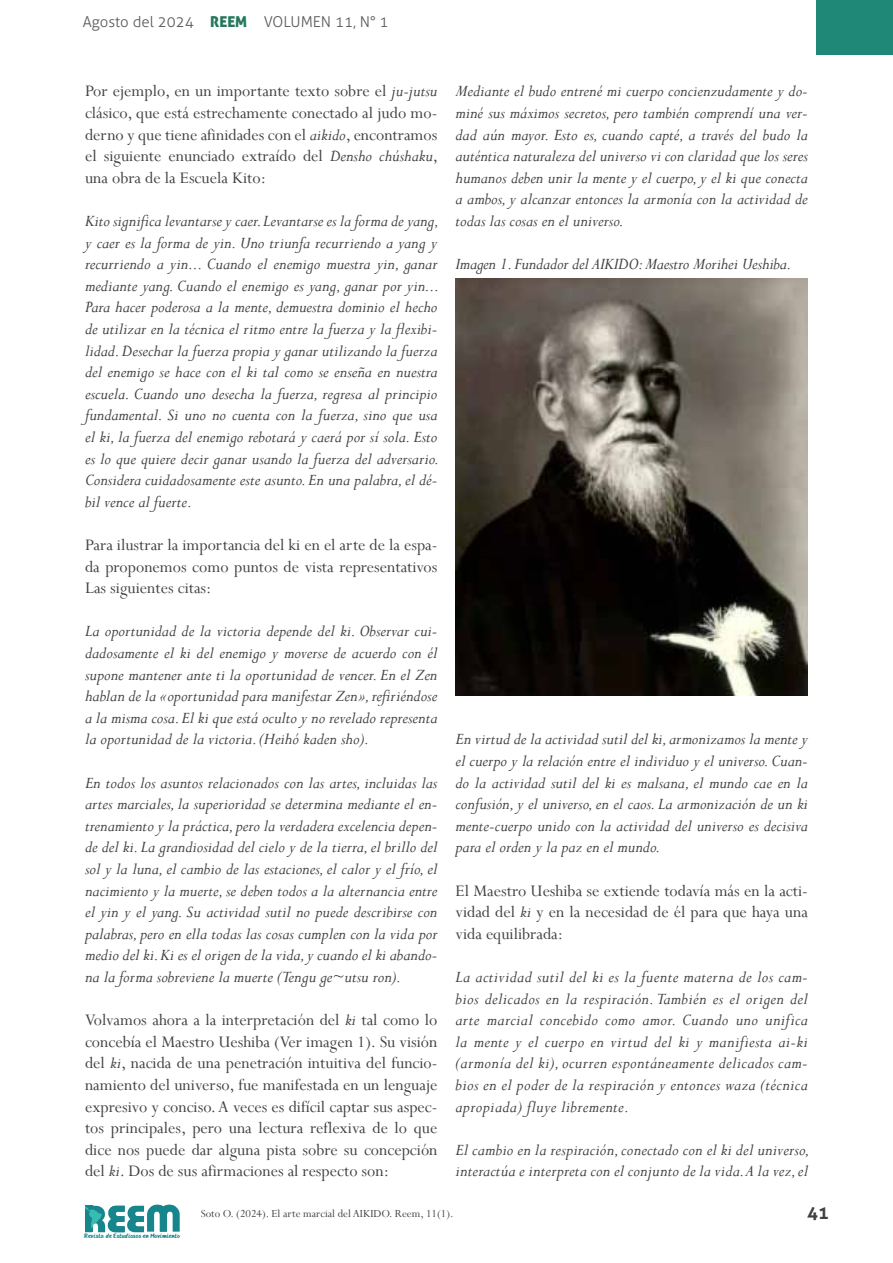
<style>
.page{position:relative;width:893px;height:1263px;background:#fff}
.page>*{position:absolute;margin:0;border:0;box-sizing:border-box;transform-origin:0 0}
.t1{font:italic 18px/21.6px "Perpetua";color:#414042;text-align:justify}
.t2{font:18px/21.6px "Perpetua";color:#414042;text-align:justify}
.t3{font:700 18px "Aller";color:#414042}
.t4{font:300 15px "Aller";color:#58595b}
.t5{font:12px "Perpetua";color:#414042}
.t6{font:6.45px "HANDYHANDY";color:#16858c}
.s1{font-family:"Aller Display";font-weight:400;color:#24795d}
.s2{font-style:italic}
</style>
<div class="page">
<div style="left:816px;top:0;width:77px;height:54px;background:#208877"></div>
<svg style="left:85px;top:1204px;width:95px;height:28px"></svg>
<img style="left:455px;top:278px;width:353px;height:417px">
<p class="t4" style="left:83px;top:13px;width:307px">Agosto del 2024 <span class="s1">REEM</span> VOLUMEN 11, N° 1</p>
<p class="t2" style="left:85px;top:80px;width:355px">Por ejemplo, en un importante texto sobre el <span class="s2">ju-jutsu </span>clásico, que está estrechamente conectado al judo mo&shy;derno y que tiene afinidades con el <span class="s2">aikido</span>, encontramos el siguiente enunciado extraído del <span class="s2">Densho chúshaku</span>, una obra de la Escuela Kito:</p>
<p class="t1" style="left:85px;top:209px;width:356px">Kito significa levantarse y caer. Levantarse es la forma de yang, y caer es la forma de yin. Uno triunfa recurriendo a yang y recurriendo a yin... Cuando el enemigo muestra yin, ganar mediante yang. Cuando el enemigo es yang, ganar por yin...<br>Para hacer poderosa a la mente, demuestra dominio el hecho de utilizar en la técnica el ritmo entre la fuerza y la flexibi&shy;lidad. Desechar la fuerza propia y ganar utilizando la fuerza del enemigo se hace con el ki tal como se enseña en nuestra escuela. Cuando uno desecha la fuerza, regresa al principio fundamental. Si uno no cuenta con la fuerza, sino que usa el ki, la fuerza del enemigo rebotará y caerá por sí sola. Esto es lo que quiere decir ganar usando la fuerza del adversario.<br>Considera cuidadosamente este asunto. En una palabra, el dé&shy;bil vence al fuerte.</p>
<p class="t2" style="left:85px;top:534px;width:354px">Para ilustrar la importancia del ki en el arte de la espa&shy;da proponemos como puntos de vista representativos Las siguientes citas:</p>
<p class="t1" style="left:85px;top:620px;width:354px">La oportunidad de la victoria depende del ki. Observar cui&shy;dadosamente el ki del enemigo y moverse de acuerdo con él supone mantener ante ti la oportunidad de vencer. En el Zen hablan de la «oportunidad para manifestar Zen», refiriéndose a la misma cosa. El ki que está oculto y no revelado representa la oportunidad de la victoria. (Heihó kaden sho).</p>
<p class="t1" style="left:85px;top:771px;width:354px">En todos los asuntos relacionados con las artes, incluidas las artes marciales, la superioridad se determina mediante el en&shy;trenamiento y la práctica, pero la verdadera excelencia depen&shy;de del ki. La grandiosidad del cielo y de la tierra, el brillo del sol y la luna, el cambio de las estaciones, el calor y el frío, el nacimiento y la muerte, se deben todos a la alternancia entre el yin y el yang. Su actividad sutil no puede describirse con palabras, pero en ella todas las cosas cumplen con la vida por medio del ki. Ki es el origen de la vida, y cuando el ki abando&shy;na la forma sobreviene la muerte (Tengu ge~utsu ron).</p>
<p class="t2" style="left:85px;top:1009px;width:354px">Volvamos ahora a la interpretación del <span class="s2">ki</span> tal como lo concebía el Maestro Ueshiba (Ver imagen 1). Su visión del <span class="s2">ki</span>, nacida de una penetración intuitiva del funcio&shy;namiento del universo, fue manifestada en un lenguaje expresivo y conciso. A veces es difícil captar sus aspec&shy;tos principales, pero una lectura reflexiva de lo que dice nos puede dar alguna pista sobre su concepción del <span class="s2">ki</span>. Dos de sus afirmaciones al respecto son:</p>
<p class="t1" style="left:455px;top:80px;width:354px">Mediante el budo entrené mi cuerpo concienzudamente y do&shy;miné sus máximos secretos, pero también comprendí una ver&shy;dad aún mayor. Esto es, cuando capté, a través del budo la auténtica naturaleza del universo vi con claridad que los seres humanos deben unir la mente y el cuerpo, y el ki que conecta a ambos, y alcanzar entonces la armonía con la actividad de todas las cosas en el universo.</p>
<p class="t1" style="left:455px;top:252px;width:337px">Imagen 1. Fundador del AIKIDO: Maestro Morihei Ueshiba.</p>
<p class="t1" style="left:455px;top:728px;width:354px">En virtud de la actividad sutil del ki, armonizamos la mente y el cuerpo y la relación entre el individuo y el universo. Cuan&shy;do la actividad sutil del ki es malsana, el mundo cae en la confusión, y el universo, en el caos. La armonización de un ki mente-cuerpo unido con la actividad del universo es decisiva para el orden y la paz en el mundo.</p>
<p class="t2" style="left:455px;top:879px;width:354px">El Maestro Ueshiba se extiende todavía más en la acti&shy;vidad del <span class="s2">ki</span> y en la necesidad de él para que haya una vida equilibrada:</p>
<p class="t1" style="left:455px;top:965px;width:354px">La actividad sutil del ki es la fuente materna de los cam&shy;bios delicados en la respiración. También es el origen del arte marcial concebido como amor. Cuando uno unifica la mente y el cuerpo en virtud del ki y manifiesta ai-ki (armonía del ki), ocurren espontáneamente delicados cam&shy;bios en el poder de la respiración y entonces waza (técnica apropiada) fluye libremente.</p>
<p class="t1" style="left:455px;top:1138px;width:356px">El cambio en la respiración, conectado con el ki del universo, interactúa e interpreta con el conjunto de la vida. A la vez, el</p>
<p class="t6" style="left:84px;top:1233px;width:97px">Revista de Estudiosos en Movimiento</p>
<p class="t5" style="left:201px;top:1206px;width:254px">Soto O. (2024). El arte marcial del AIKIDO. Reem, 11(1).</p>
<p class="t3" style="left:807px;top:1201px;width:23px">41</p>
</div>
